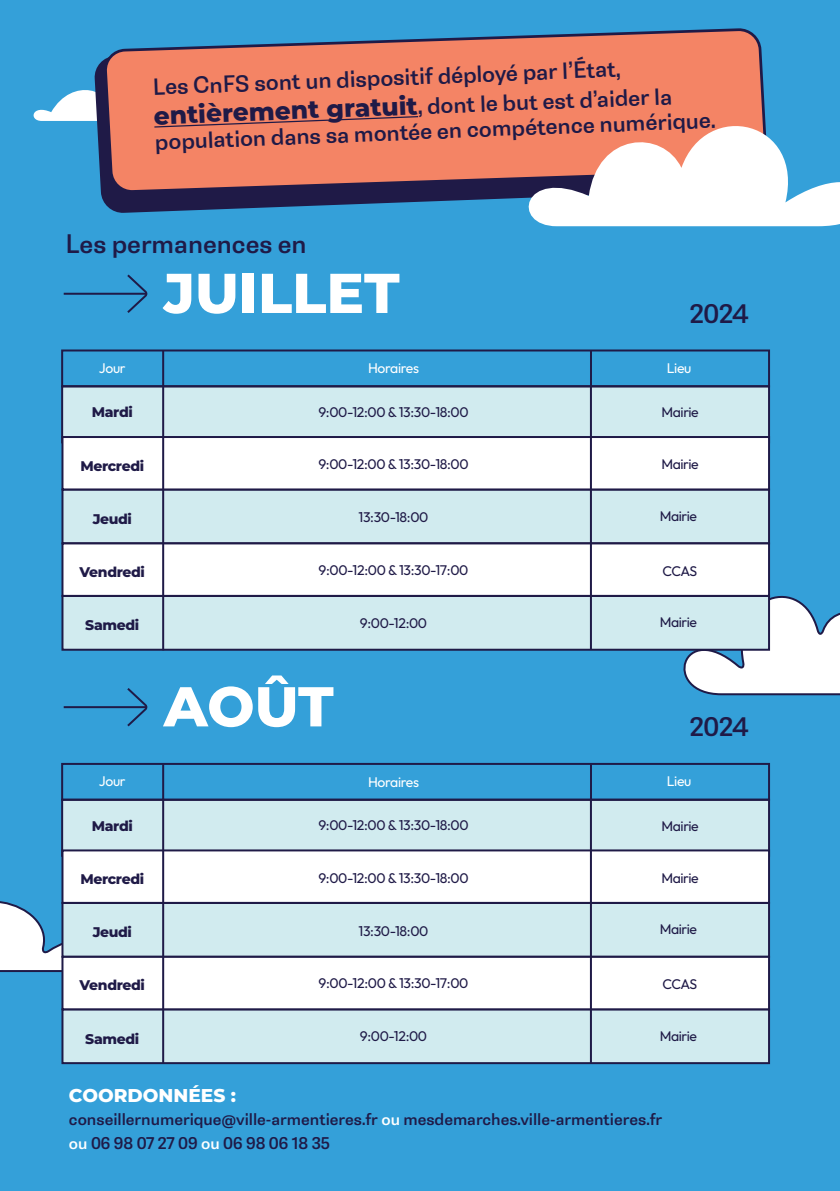
<style>
.page{position:relative;width:840px;height:1191px;background:#fff}
.page>*{position:absolute;margin:0;border:0;box-sizing:border-box;transform-origin:0 0}
.t1{font:800 56px "Montserrat";color:#fff}
.t2{font:600 expanded 24px "Belarius Sans";color:#1f1a47}
.t3{font:600 expanded 21px/29.2px "Belarius Sans";color:#1f1a47}
.t4{font:800 18.6px "Montserrat";color:#fff}
.t5{font:600 expanded 15.2px/23.6px "Belarius Sans";color:#1f1a47}
.t6{font:14px "Outfit";letter-spacing:-.025em;color:#1f1a47}
.t7{font:800 14px "Montserrat";letter-spacing:-.025em;color:#1f1a47}
.t8{font:14px "Outfit";letter-spacing:-.025em;color:#fff}
.s1{font-family:"Montserrat";font-weight:800;font-stretch:normal;font-size:24.8px}
.s2{color:#fff}
</style>
<div class="page">
<div style="left:0;top:0;width:839px;height:1191px;background:#34a0d9"></div>
<svg style="left:660px;top:570px;width:179px;height:126px"></svg>
<div style="left:61px;top:385px;width:708px;height:58px;background:#d1ebef"></div>
<div style="left:61px;top:488px;width:708px;height:56px;background:#d1ebef;border:2px solid #1f1a47"></div>
<div style="left:61px;top:595px;width:708px;height:55px;background:#d1ebef;border:2px solid #1f1a47"></div>
<div style="left:61px;top:436px;width:708px;height:54px;background:#fff;border:2px solid #1f1a47"></div>
<div style="left:61px;top:542px;width:708px;height:55px;background:#fff;border:2px solid #1f1a47"></div>
<div style="left:61px;top:349px;width:708px;height:38px;border:2px solid #1f1a47"></div>
<hr style="left:162px;top:351px;width:2px;height:35px;background:#1f1a47">
<hr style="left:589px;top:351px;width:2px;height:35px;background:#1f1a47">
<hr style="left:64px;top:293px;width:82px;height:2px;background:#1f1a47">
<svg style="left:125px;top:274px;width:23px;height:39px"></svg>
<hr style="left:162px;top:385px;width:2px;height:265px;background:#1f1a47">
<hr style="left:589px;top:385px;width:2px;height:265px;background:#1f1a47">
<svg style="left:33px;top:90px;width:61px;height:31px"></svg>
<svg style="left:738px;top:824px;width:33px;height:241px"></svg>
<svg style="left:0;top:901px;width:61px;height:71px"></svg>
<svg style="left:94px;top:61px;width:674px;height:166px"></svg>
<svg style="left:102px;top:28px;width:666px;height:178px;background:#c6796c"></svg>
<svg style="left:153px;top:115px;width:266px;height:13px;background:#df7962"></svg>
<svg style="left:510px;top:98px;width:329px;height:128px"></svg>
<div style="left:61px;top:798px;width:708px;height:58px;background:#d1ebef;border:2px solid #1f1a47"></div>
<div style="left:61px;top:902px;width:708px;height:55px;background:#d1ebef"></div>
<div style="left:61px;top:1008px;width:708px;height:56px;background:#d1ebef;border:2px solid #1f1a47"></div>
<div style="left:61px;top:849px;width:708px;height:55px;background:#fff;border:2px solid #1f1a47"></div>
<div style="left:61px;top:956px;width:708px;height:54px;background:#fff;border:2px solid #1f1a47"></div>
<div style="left:61px;top:763px;width:708px;height:37px;border:2px solid #1f1a47"></div>
<hr style="left:162px;top:764px;width:2px;height:35px;background:#1f1a47">
<hr style="left:589px;top:764px;width:2px;height:35px;background:#1f1a47">
<hr style="left:64px;top:706px;width:82px;height:2px;background:#1f1a47">
<svg style="left:125px;top:688px;width:23px;height:39px"></svg>
<hr style="left:162px;top:798px;width:2px;height:265px;background:#1f1a47">
<hr style="left:589px;top:798px;width:2px;height:265px;background:#1f1a47">
<p class="t3" style="left:152px;top:71px;width:520px;rotate:-2deg">Les CnFS sont un dispositif déployé par l’État, <span class="s1">entièrement gratuit</span>, dont le but est d’aider la</p>
<p class="t3" style="left:154px;top:126px;width:562px;rotate:-2deg">population dans sa montée en compétence numérique.</p>
<p class="t2" style="left:65px;top:228px;width:242px">Les permanences en</p>
<p class="t1" style="left:164px;top:252px;width:237px">JUILLET</p>
<p class="t2" style="left:689px;top:297px;width:60px">2024</p>
<p class="t8" style="left:99px;top:360px;width:28px">Jour</p>
<p class="t8" style="left:368px;top:360px;width:52px">Horaires</p>
<p class="t8" style="left:666px;top:360px;width:26px">Lieu</p>
<p class="t7" style="left:92px;top:402px;width:43px">Mardi</p>
<p class="t6" style="left:318px;top:404px;width:152px">9:00-12:00 &amp; 13:30-18:00</p>
<p class="t6" style="left:661px;top:404px;width:39px">Mairie</p>
<p class="t7" style="left:80px;top:455px;width:65px">Mercredi</p>
<p class="t6" style="left:318px;top:456px;width:152px">9:00-12:00 &amp; 13:30-18:00</p>
<p class="t6" style="left:661px;top:456px;width:39px">Mairie</p>
<p class="t7" style="left:93px;top:508px;width:41px">Jeudi</p>
<p class="t6" style="left:358px;top:509px;width:71px">13:30-18:00</p>
<p class="t6" style="left:659px;top:508px;width:39px">Mairie</p>
<p class="t7" style="left:79px;top:561px;width:67px">Vendredi</p>
<p class="t6" style="left:318px;top:562px;width:151px">9:00-12:00 &amp; 13:30-17:00</p>
<p class="t6" style="left:662px;top:563px;width:36px">CCAS</p>
<p class="t7" style="left:85px;top:615px;width:55px">Samedi</p>
<p class="t6" style="left:359px;top:615px;width:69px">9:00-12:00</p>
<p class="t6" style="left:659px;top:614px;width:39px">Mairie</p>
<p class="t1" style="left:164px;top:665px;width:171px">AOÛT</p>
<p class="t2" style="left:689px;top:710px;width:60px">2024</p>
<p class="t8" style="left:99px;top:773px;width:28px">Jour</p>
<p class="t8" style="left:368px;top:773px;width:52px">Horaires</p>
<p class="t8" style="left:666px;top:773px;width:26px">Lieu</p>
<p class="t7" style="left:92px;top:815px;width:43px">Mardi</p>
<p class="t6" style="left:318px;top:817px;width:152px">9:00-12:00 &amp; 13:30-18:00</p>
<p class="t6" style="left:661px;top:817px;width:39px">Mairie</p>
<p class="t7" style="left:80px;top:868px;width:65px">Mercredi</p>
<p class="t6" style="left:318px;top:870px;width:152px">9:00-12:00 &amp; 13:30-18:00</p>
<p class="t6" style="left:661px;top:869px;width:39px">Mairie</p>
<p class="t7" style="left:93px;top:922px;width:41px">Jeudi</p>
<p class="t6" style="left:358px;top:922px;width:71px">13:30-18:00</p>
<p class="t6" style="left:659px;top:921px;width:39px">Mairie</p>
<p class="t7" style="left:79px;top:975px;width:67px">Vendredi</p>
<p class="t6" style="left:318px;top:975px;width:151px">9:00-12:00 &amp; 13:30-17:00</p>
<p class="t6" style="left:662px;top:976px;width:36px">CCAS</p>
<p class="t7" style="left:85px;top:1028px;width:55px">Samedi</p>
<p class="t6" style="left:359px;top:1028px;width:69px">9:00-12:00</p>
<p class="t6" style="left:659px;top:1028px;width:39px">Mairie</p>
<p class="t4" style="left:69px;top:1081px;width:168px">COORDONNÉES :</p>
<p class="t5" style="left:69px;top:1107px;width:594px">conseillernumerique@ville-armentieres.fr <span class="s2">ou</span> mesdemarches.ville-armentieres.fr <span class="s2">ou</span> 06 98 07 27 09 <span class="s2">ou</span> 06 98 06 18 35</p>
</div>
